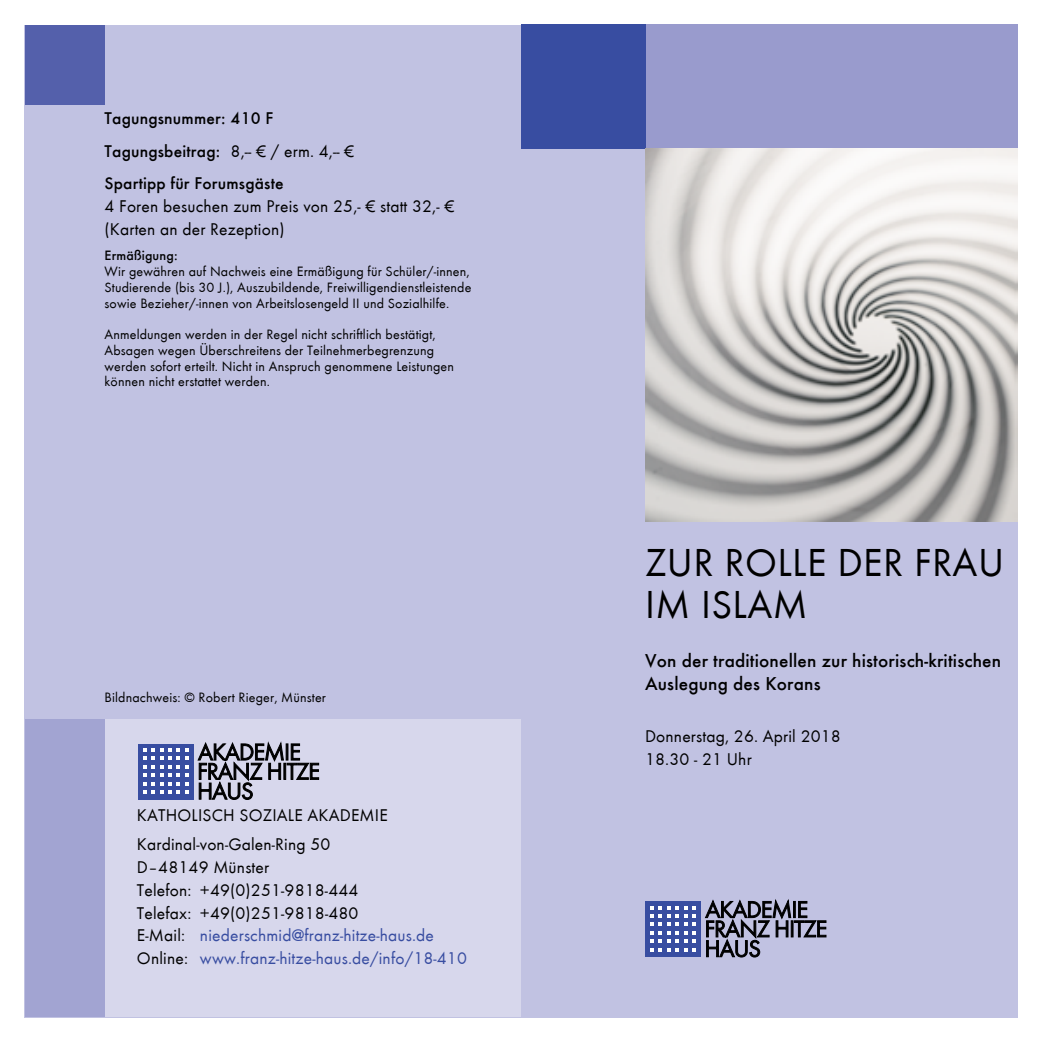
<style>
.page{position:relative;width:1042px;height:1042px;background:#fff}
.page>*{position:absolute;margin:0;border:0;box-sizing:border-box;transform-origin:0 0}
.t1{font:40.25px/42px "Futura T Boo";letter-spacing:.01em;color:#000}
.t2{font:500 19.25px/22.8px "Futura T";letter-spacing:.01em;color:#000}
.t3{font:17.5px/22.8px "Futura T Boo";letter-spacing:.01em;color:#000}
.t4{font:500 17.5px/32.7px "Futura T";letter-spacing:.01em;color:#000}
.t5{font:14px/15.8px "Futura T Boo";letter-spacing:.01em;color:#000}
.t6{font:500 14px "Futura T";letter-spacing:.01em;color:#000}
.s1{font-family:"Futura T Boo";font-weight:400}
.s2{color:#384da1}
</style>
<div class="page">
<div style="left:25px;top:25px;width:496px;height:992px;background:#c1c2e2"></div>
<div style="left:83px;top:718px;width:438px;height:298px;background:#d7d7ec"></div>
<div style="left:25px;top:25px;width:79px;height:79px;background:#5460ab"></div>
<div style="left:25px;top:718px;width:79px;height:298px;background:#a2a4d2"></div>
<div style="left:521px;top:25px;width:496px;height:992px;background:#c1c2e2"></div>
<div style="left:645px;top:25px;width:372px;height:124px;background:#999bcd"></div>
<div style="left:521px;top:25px;width:124px;height:124px;background:#384da1"></div>
<div style="left:645px;top:901px;width:56px;height:56px;background:#384da1"></div>
<svg style="left:650px;top:906px;width:46px;height:45px"></svg>
<svg style="left:705px;top:899px;width:121px;height:58px"></svg>
<div style="left:138px;top:743px;width:56px;height:56px;background:#384da1"></div>
<svg style="left:143px;top:748px;width:46px;height:46px"></svg>
<svg style="left:198px;top:742px;width:121px;height:58px"></svg>
<img style="left:645px;top:149px;width:372px;height:372px">
<p class="t4" style="left:105px;top:102px;width:251px">Tagungsnummer: 410 F<br>Tagungsbeitrag: <span class="s1">8,-- € / erm. 4,-- €<br></span>Spartipp für Forumsgäste</p>
<p class="t3" style="left:105px;top:195px;width:351px">4 Foren besuchen zum Preis von 25,- € statt 32,- € (Karten an der Rezeption)</p>
<p class="t6" style="left:105px;top:248px;width:74px">Ermäßigung:</p>
<p class="t5" style="left:105px;top:264px;width:368px">Wir gewähren auf Nachweis eine Ermäßigung für Schüler/-innen,<br>Studierende (bis 30 J.), Auszubildende, Freiwilligendienstleistende sowie Bezieher/-innen von Arbeitslosengeld II und Sozialhilfe.</p>
<p class="t5" style="left:105px;top:327px;width:351px">Anmeldungen werden in der Regel nicht schriftlich bestätigt, Absagen wegen Überschreitens der Teilnehmerbegrenzung werden sofort erteilt. Nicht in Anspruch genommene Leistungen können nicht erstattet werden.</p>
<p class="t5" style="left:105px;top:689px;width:223px">Bildnachweis: © Robert Rieger, Münster</p>
<p class="t3" style="left:137px;top:800px;width:252px;line-height:29.8px">KATHOLISCH SOZIALE AKADEMIE<br>Kardinal-von-Galen-Ring 50</p>
<p class="t3" style="left:137px;top:856px;width:331px">D–48149 Münster<br>Telefon: +49(0)251-9818-444<br>Telefax: +49(0)251-9818-480<br>E-Mail: <span class="s2">niederschmid@franz-hitze-haus.de </span>Online: <span class="s2">www.franz-hitze-haus.de/info/18-410</span></p>
<h1 class="t1" style="left:645px;top:542px;width:360px">ZUR ROLLE DER FRAU<br>IM ISLAM</h1>
<h2 class="t2" style="left:645px;top:649px;width:358px">Von der traditionellen zur historisch-kritischen<br>Auslegung des Korans</h2>
<p class="t3" style="left:645px;top:725px;width:197px">Donnerstag, 26. April 2018<br>18.30 - 21 Uhr</p>
</div>
